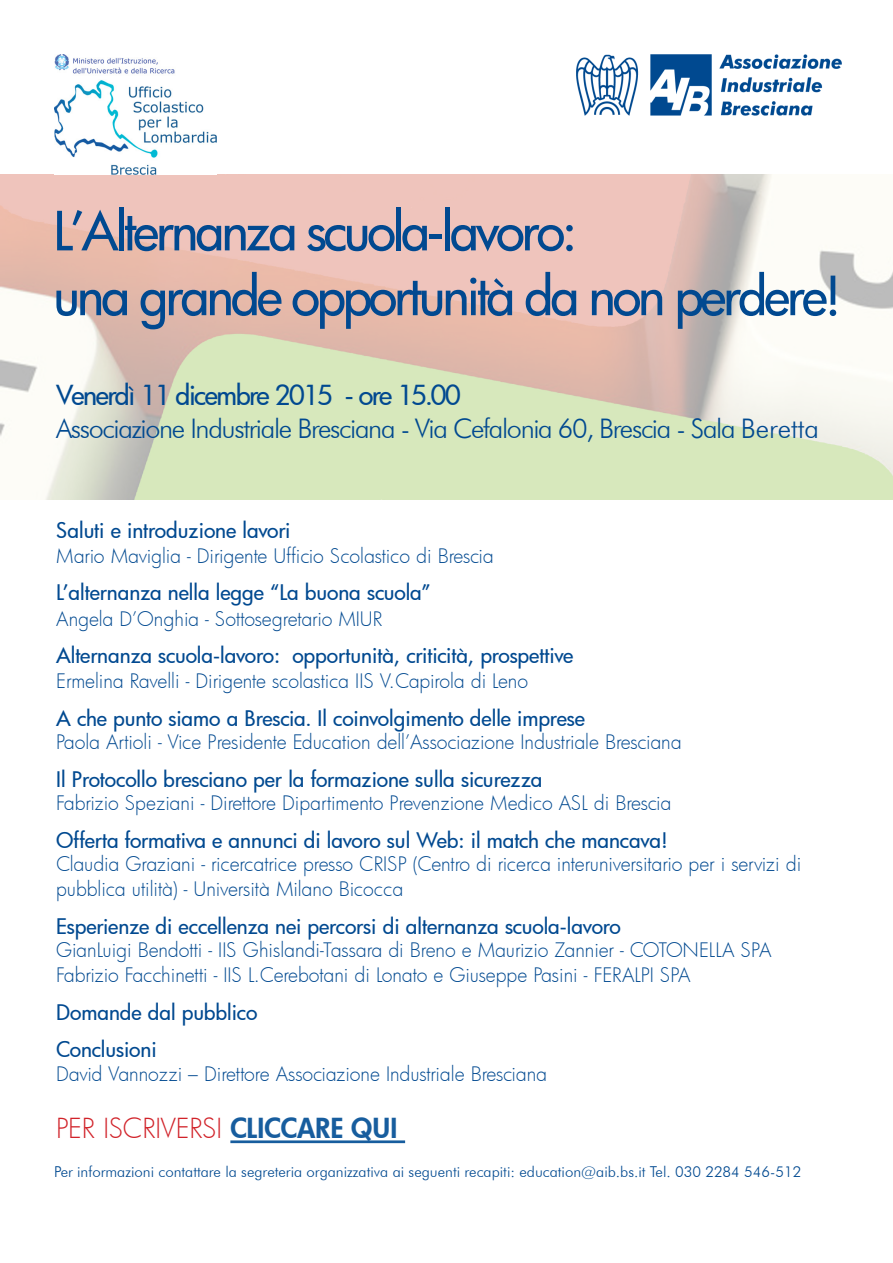
<style>
.page{position:relative;width:893px;height:1263px;background:#fff}
.page>*{position:absolute;margin:0;border:0;box-sizing:border-box;transform-origin:0 0}
.t1{font:500 52.5px "Futura";letter-spacing:-.06em;color:#014990}
.t2{font:300 27px "Futura BT";letter-spacing:-.05em;color:#014990}
.t3{font:500 27px "Futura";letter-spacing:-.055em;color:#014990}
.t4{font:300 27px "Futura";letter-spacing:-.01em;color:#d1232a}
.t5{font:500 21px "Futura";letter-spacing:-.005em;color:#014990}
.t6{font:300 19.5px/25.2px "Futura";letter-spacing:-.005em;color:#014990}
.t7{font:300 15px "Futura BT";color:#014990}
.s1{font-weight:800;color:#175d9e}
</style>
<div class="page">
<img style="left:0;top:174px;width:893px;height:325px">
<img style="left:577px;top:54px;width:264px;height:62px">
<img style="left:54px;top:54px;width:162px;height:120px">
<hr style="left:230px;top:1140px;width:175px;height:3px;background:#175d9e">
<p class="t1" style="left:53px;top:195px;width:525px">L’Alternanza scuola-lavoro:</p>
<p class="t1" style="left:53px;top:260px;width:790px">una grande opportunità da non perdere!</p>
<p class="t3" style="left:56px;top:377px;width:406px">Venerdì 11 dicembre 2015 - ore 15.00</p>
<p class="t2" style="left:56px;top:412px;width:764px">Associazione Industriale Bresciana - Via Cefalonia 60, Brescia - Sala Beretta</p>
<p class="t5" style="left:56px;top:516px;width:236px">Saluti e introduzione lavori</p>
<p class="t6" style="left:56px;top:543px;width:439px">Mario Maviglia - Dirigente Ufficio Scolastico di Brescia</p>
<p class="t5" style="left:56px;top:578px;width:376px">L’alternanza nella legge “La buona scuola”</p>
<p class="t6" style="left:56px;top:605px;width:328px">Angela D’Onghia - Sottosegretario MIUR</p>
<p class="t5" style="left:56px;top:641px;width:519px">Alternanza scuola-lavoro: opportunità, criticità, prospettive</p>
<p class="t6" style="left:56px;top:668px;width:473px">Ermelina Ravelli - Dirigente scolastica IIS V.Capirola di Leno</p>
<p class="t5" style="left:56px;top:704px;width:530px">A che punto siamo a Brescia. Il coinvolgimento delle imprese</p>
<p class="t6" style="left:56px;top:729px;width:627px">Paola Artioli - Vice Presidente Education dell’Associazione Industriale Bresciana</p>
<p class="t5" style="left:56px;top:765px;width:488px">Il Protocollo bresciano per la formazione sulla sicurezza</p>
<p class="t6" style="left:56px;top:790px;width:617px">Fabrizio Speziani - Direttore Dipartimento Prevenzione Medico ASL di Brescia</p>
<p class="t5" style="left:56px;top:825px;width:613px">Offerta formativa e annunci di lavoro sul Web: il match che mancava!</p>
<p class="t6" style="left:56px;top:851px;width:747px">Claudia Graziani - ricercatrice presso CRISP (Centro di ricerca interuniversitario per i servizi di pubblica utilità) - Università Milano Bicocca</p>
<p class="t5" style="left:56px;top:912px;width:566px">Esperienze di eccellenza nei percorsi di alternanza scuola-lavoro</p>
<p class="t6" style="left:56px;top:937px;width:717px">GianLuigi Bendotti - IIS Ghislandi-Tassara di Breno e Maurizio Zannier - COTONELLA SPA</p>
<p class="t6" style="left:56px;top:962px;width:636px">Fabrizio Facchinetti - IIS L.Cerebotani di Lonato e Giuseppe Pasini - FERALPI SPA</p>
<p class="t5" style="left:56px;top:998px;width:203px">Domande dal pubblico</p>
<p class="t5" style="left:56px;top:1035px;width:102px">Conclusioni</p>
<p class="t6" style="left:56px;top:1060px;width:492px">David Vannozzi – Direttore Associazione Industriale Bresciana</p>
<p class="t4" style="left:56px;top:1110px;width:343px">PER ISCRIVERSI <span class="s1">CLICCARE QUI</span></p>
<p class="t7" style="left:54px;top:1163px;width:749px">Per informazioni contattare la segreteria organizzativa ai seguenti recapiti: education@aib.bs.it Tel. 030 2284 546-512</p>
</div>
